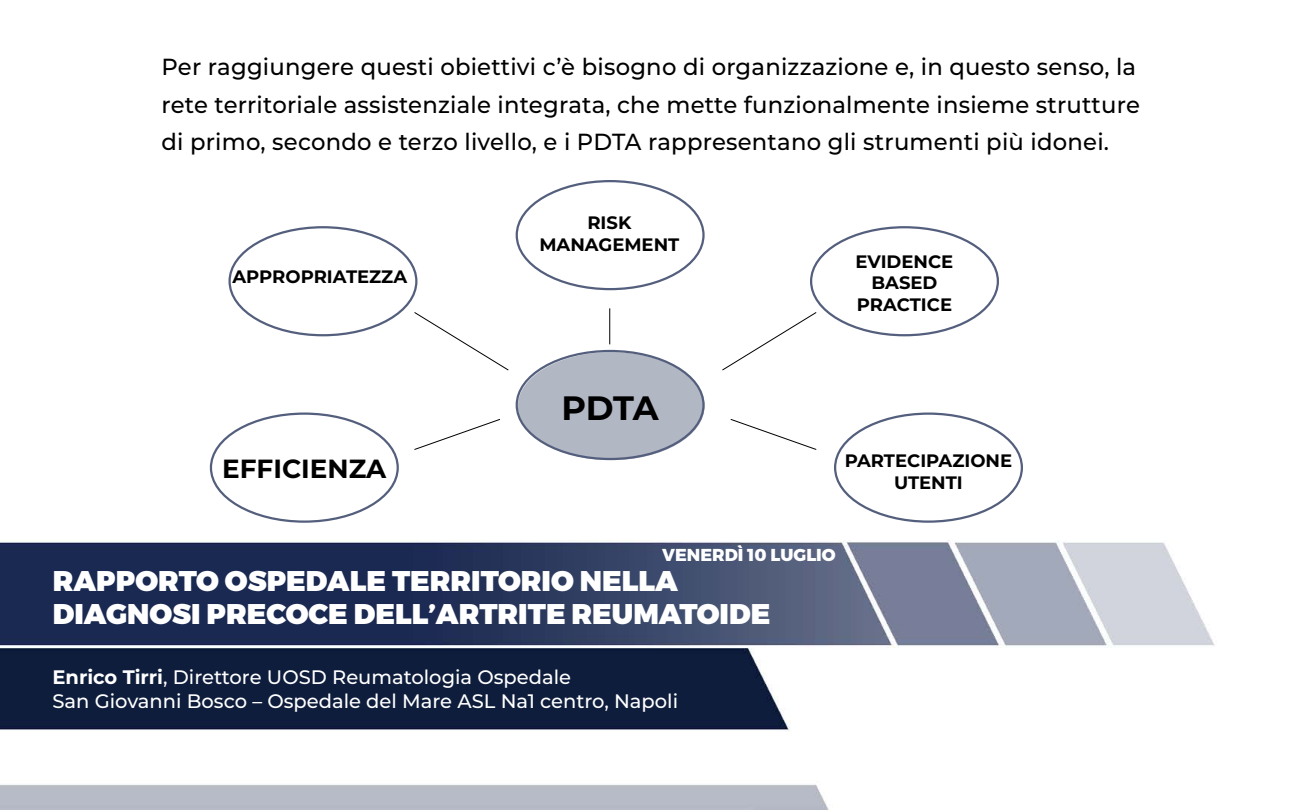
<style>
.page{position:relative;width:1290px;height:810px;background:#fff}
.page>*{position:absolute;margin:0;border:0;box-sizing:border-box;transform-origin:0 0}
.t1{font:700 33.75px "Montserrat";color:#000}
.t2{font:900 28.5px/33.8px "Montserrat";color:#fff}
.t3{font:700 26.25px "Montserrat";color:#000}
.t4{font:500 23.25px/37.5px "Montserrat";letter-spacing:.01em;color:#000}
.t5{font:500 19.5px/23.4px "Montserrat";color:#fff}
.t6{font:700 18px/21.6px "Montserrat";color:#000;text-align:center}
.t7{font:800 17.25px "Montserrat";color:#fff}
.s1{font-weight:700}
</style>
<div class="page">
<img style="left:0;top:180px;width:1215px;height:630px">
<div style="left:518px;top:352px;width:187px;height:108px;background:#b2b7c4;border-radius:50%"></div>
<svg style="left:414px;top:311px;width:95px;height:60px"></svg>
<svg style="left:414px;top:418px;width:87px;height:32px"></svg>
<hr style="left:609px;top:308px;width:1px;height:36px;background:#000">
<svg style="left:721px;top:311px;width:96px;height:60px"></svg>
<svg style="left:730px;top:418px;width:87px;height:32px"></svg>
<p class="t4" style="left:162px;top:47px;width:980px">Per raggiungere questi obiettivi c’è bisogno di organizzazione e, in questo senso, la rete territoriale assistenziale integrata, che mette funzionalmente insieme strutture di primo, secondo e terzo livello, e i PDTA rappresentano gli strumenti più idonei.</p>
<p class="t6" style="left:233px;top:265px;width:176px">APPROPRIATEZZA</p>
<p class="t6" style="left:539px;top:211px;width:142px">RISK<br>MANAGEMENT</p>
<p class="t6" style="left:856px;top:250px;width:99px">EVIDENCE<br>BASED<br>PRACTICE</p>
<p class="t3" style="left:222px;top:449px;width:166px">EFFICIENZA</p>
<h1 class="t1" style="left:561px;top:383px;width:99px">PDTA</h1>
<p class="t6" style="left:845px;top:449px;width:169px">PARTECIPAZIONE<br>UTENTI</p>
<p class="t7" style="left:662px;top:544px;width:175px">VENERDÌ 10 LUGLIO</p>
<p class="t2" style="left:53px;top:565px;width:719px">RAPPORTO OSPEDALE TERRITORIO NELLA<br>DIAGNOSI PRECOCE DELL’ARTRITE REUMATOIDE</p>
<p class="t5" style="left:52px;top:665px;width:627px"><span class="s1">Enrico Tirri</span>, Direttore UOSD Reumatologia Ospedale<br>San Giovanni Bosco – Ospedale del Mare ASL Na1 centro, Napoli</p>
</div>
